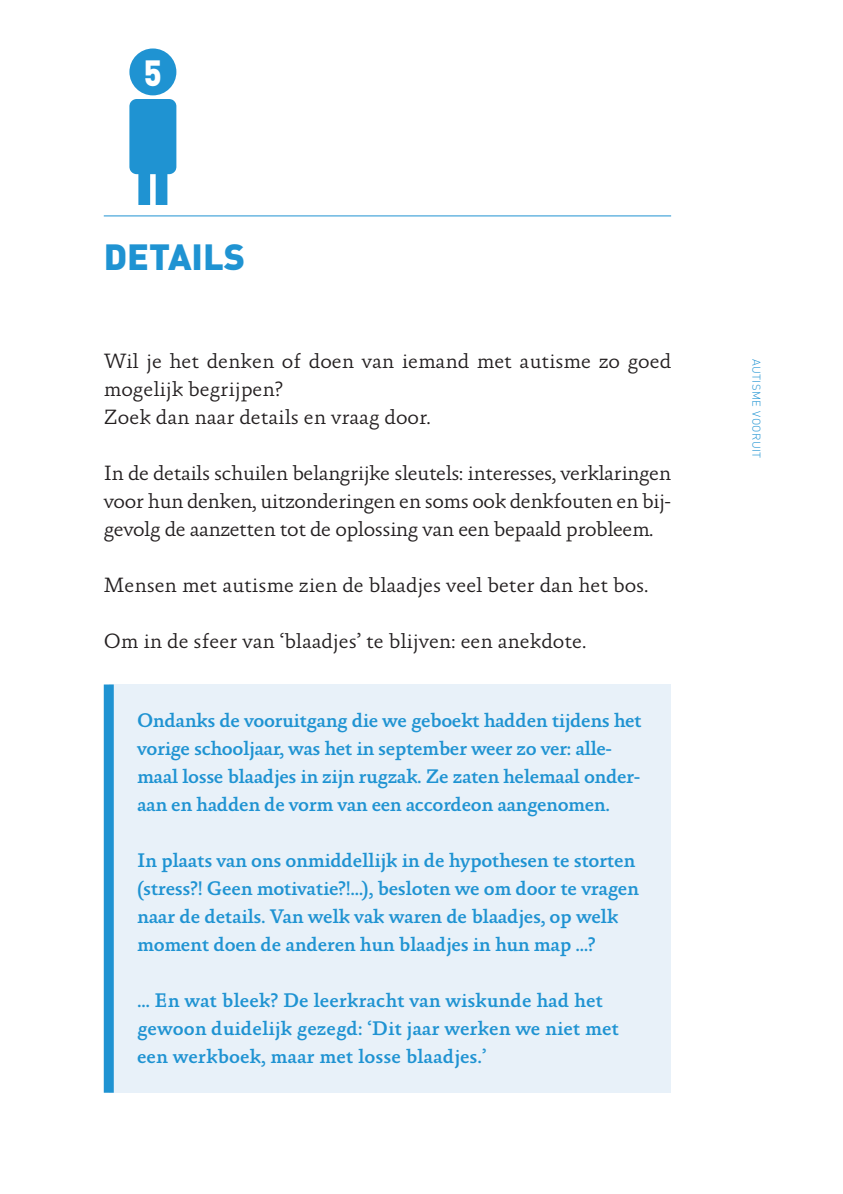
<style>
.page{position:relative;width:843px;height:1194px;background:#fff}
.page>*{position:absolute;margin:0;border:0;box-sizing:border-box;transform-origin:0 0}
.t1{font:900 36px "DIN";color:#1f93d2}
.t2{font:900 36px "DIN";color:#fff;scale:.9 1}
.t3{font:300 21px/28px "Absara OT";color:#231f20}
.t4{font:500 20px/28px "Absara OT";letter-spacing:-.015em;color:#1f93d2}
.t5{font:300 11.2px "DIN";letter-spacing:.03em;color:#1f93d2}
</style>
<div class="page">
<div style="left:129px;top:48px;width:47px;height:47px;background:#1f93d2;border-radius:50%"></div>
<svg style="left:129px;top:99px;width:47px;height:106px"></svg>
<hr style="left:104px;top:215px;width:567px;height:1px;background:#1f93d2">
<div style="left:109px;top:684px;width:561px;height:409px;background:#e8f1f9"></div>
<div style="left:104px;top:684px;width:10px;height:409px;background:#1f93d2"></div>
<h1 class="t2" style="left:144px;top:49px;width:22px">5</h1>
<h1 class="t1" style="left:104px;top:233px;width:143px">DETAILS</h1>
<p class="t3" style="left:104px;top:348px;width:568px">Wil je het denken of doen van iemand met autisme zo goed mogelijk begrijpen?<br>Zoek dan naar details en vraag door.</p>
<p class="t3" style="left:104px;top:460px;width:568px;text-align:justify">In de details schuilen belangrijke sleutels: interesses, verklaringen voor hun denken, uitzonderingen en soms ook denkfouten en bij&shy;gevolg de aanzetten tot de oplossing van een bepaald probleem.</p>
<p class="t3" style="left:104px;top:572px;width:546px">Mensen met autisme zien de blaadjes veel beter dan het bos.</p>
<p class="t3" style="left:104px;top:628px;width:484px">Om in de sfeer van ‘blaadjes’ te blijven: een anekdote.</p>
<p class="t4" style="left:137px;top:707px;width:506px">Ondanks de vooruitgang die we geboekt hadden tijdens het vorige schooljaar, was het in september weer zo ver: alle&shy;maal losse blaadjes in zijn rugzak. Ze zaten helemaal onder&shy;aan en hadden de vorm van een accordeon aangenomen.</p>
<p class="t4" style="left:137px;top:847px;width:503px">In plaats van ons onmiddellijk in de hypothesen te storten (stress?! Geen motivatie?!…), besloten we om door te vragen naar de details. Van welk vak waren de blaadjes, op welk moment doen de anderen hun blaadjes in hun map …?</p>
<p class="t4" style="left:137px;top:987px;width:483px">… En wat bleek? De leerkracht van wiskunde had het gewoon duidelijk gezegd: ‘Dit jaar werken we niet met een werkboek, maar met losse blaadjes.’</p>
<p class="t5" style="left:763px;top:359px;width:101px;rotate:90deg">autisme vooruit</p>
</div>
